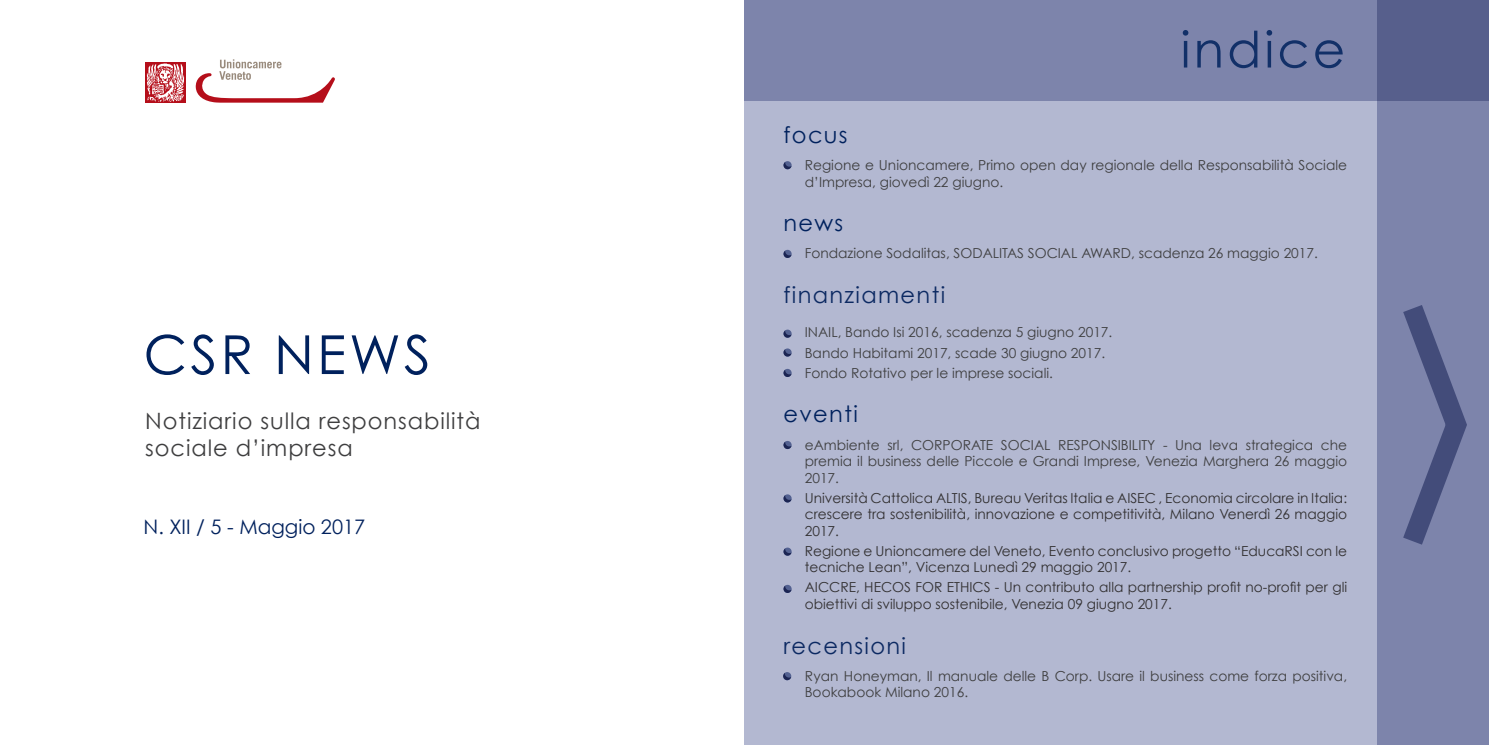
<style>
.page{position:relative;width:1489px;height:745px;background:#fff}
.page>*{position:absolute;margin:0;border:0;box-sizing:border-box;transform-origin:0 0}
.t1{font:53.75px "Century Gothic";letter-spacing:.06em;color:#00215d}
.t2{font:50px "Century Gothic";letter-spacing:.06em;color:#123068}
.t3{font:22.5px "Century Gothic";letter-spacing:.04em;color:#3e3e3f}
.t4{font:22.5px "Century Gothic";letter-spacing:.06em;color:#0c2962}
.t5{font:22.5px "Century Gothic";letter-spacing:.06em;color:#00215d}
.t6{font:20px "Century Gothic";color:#00215d}
.t7{font:13.75px/16.5px "Century Gothic";color:#3e3e3f}
.t8{font:13.75px/16.5px "Century Gothic";color:#312f30}
</style>
<div class="page">
<div style="left:744px;top:0;width:744px;height:744px;background:#b3b8d1"></div>
<svg style="left:195px;top:59px;width:140px;height:44px"></svg>
<div style="left:145px;top:62px;width:41px;height:40px;background:#b50e1a"></div>
<svg style="left:146px;top:63px;width:38px;height:39px"></svg>
<svg style="left:783px;top:162px;width:8px;height:7px"></svg>
<svg style="left:783px;top:250px;width:8px;height:8px"></svg>
<svg style="left:783px;top:330px;width:8px;height:7px"></svg>
<svg style="left:783px;top:349px;width:8px;height:7px"></svg>
<div style="left:783px;top:368px;width:8px;height:9px;background:#aeb4ce;border-radius:50%"></div>
<svg style="left:783px;top:369px;width:8px;height:8px"></svg>
<svg style="left:783px;top:441px;width:8px;height:8px"></svg>
<svg style="left:783px;top:494px;width:8px;height:8px"></svg>
<svg style="left:783px;top:548px;width:8px;height:7px"></svg>
<div style="left:783px;top:584px;width:8px;height:8px;background:#adb2cc;border-radius:50%"></div>
<svg style="left:783px;top:585px;width:8px;height:7px"></svg>
<svg style="left:783px;top:672px;width:8px;height:7px"></svg>
<div style="left:1377px;top:0;width:111px;height:744px;background:#7d84ab"></div>
<svg style="left:1403px;top:305px;width:64px;height:240px"></svg>
<svg style="left:744px;top:0;width:744px;height:100px;background:#777ea6"></svg>
<p class="t1" style="left:144px;top:321px;width:289px">CSR NEWS</p>
<p class="t3" style="left:145px;top:407px;width:336px">Notiziario sulla responsabilità</p>
<p class="t3" style="left:145px;top:434px;width:209px">sociale d’impresa</p>
<p class="t6" style="left:144px;top:514px;width:223px">N. XII / 5 - Maggio 2017</p>
<p class="t2" style="left:1180px;top:19px;width:166px">indice</p>
<p class="t5" style="left:783px;top:121px;width:66px">focus</p>
<p class="t7" style="left:804px;top:156px;width:544px">Regione e Unioncamere, Primo open day regionale della Responsabilità Sociale d’Impresa, giovedì 22 giugno.</p>
<p class="t5" style="left:783px;top:209px;width:61px">news</p>
<p class="t7" style="left:804px;top:245px;width:514px">Fondazione Sodalitas, SODALITAS SOCIAL AWARD, scadenza 26 maggio 2017.</p>
<p class="t4" style="left:783px;top:281px;width:163px">finanziamenti</p>
<p class="t7" style="left:804px;top:324px;width:309px">INAIL, Bando Isi 2016, scadenza 5 giugno 2017.</p>
<p class="t7" style="left:804px;top:344px;width:302px">Bando Habitami 2017, scade 30 giugno 2017.</p>
<p class="t7" style="left:804px;top:364px;width:250px">Fondo Rotativo per le imprese sociali.</p>
<p class="t5" style="left:783px;top:400px;width:76px">eventi</p>
<p class="t7" style="left:804px;top:436px;width:544px;text-align:justify">eAmbiente srl, CORPORATE SOCIAL RESPONSIBILITY - Una leva strategica che premia il business delle Piccole e Grandi Imprese, Venezia Marghera 26 maggio 2017.</p>
<p class="t8" style="left:804px;top:489px;width:544px;text-align:justify">Università Cattolica ALTIS, Bureau Veritas Italia e AISEC , Economia circolare in Italia: crescere tra sostenibilità, innovazione e competitività, Milano Venerdì 26 maggio 2017.</p>
<p class="t8" style="left:804px;top:542px;width:544px">Regione e Unioncamere del Veneto, Evento conclusivo progetto “EducaRSI con le tecniche Lean”, Vicenza Lunedì 29 maggio 2017.</p>
<p class="t8" style="left:804px;top:578px;width:544px">AICCRE, HECOS FOR ETHICS - Un contributo alla partnership profit no-profit per gli obiettivi di sviluppo sostenibile, Venezia 09 giugno 2017.</p>
<p class="t4" style="left:783px;top:631px;width:124px">recensioni</p>
<p class="t7" style="left:804px;top:667px;width:544px">Ryan Honeyman, Il manuale delle B Corp. Usare il business come forza positiva,<br>Bookabook Milano 2016.</p>
</div>
